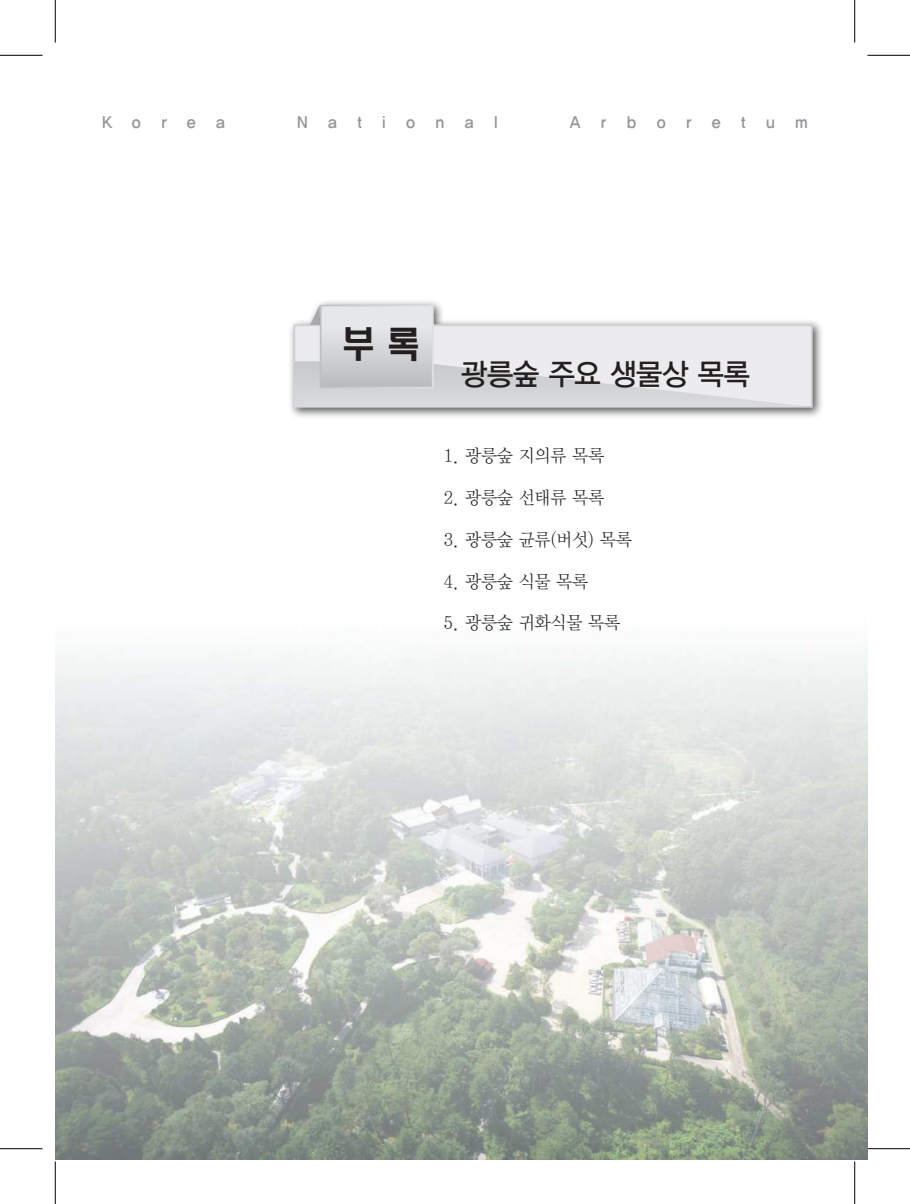
<style>
.page{position:relative;width:910px;height:1204px;background:#fff}
.page>*{position:absolute;margin:0;border:0;box-sizing:border-box;transform-origin:0 0}
.t1{font:36px "H2 hdr M";color:#231f20;scale:.95 1}
.t2{font:30px "YDIYGO330";letter-spacing:-.01em;color:#231f20;scale:.95 1}
.t3{font:18px "YDIY Mj O320";letter-spacing:-.01em;color:#231f20;scale:.95 1}
.t4{font:16.5px "YDIYGO340";letter-spacing:1.3em;color:#939598;scale:.95 1}
</style>
<div class="page">
<img style="left:55px;top:648px;width:812px;height:510px">
<div style="left:288px;top:299px;width:536px;height:120px;background:#231f20;opacity:.75"></div>
<svg style="left:294px;top:305px;width:518px;height:102px;background:#e3e4e6"></svg>
<hr style="left:0;top:55px;width:43px;height:1px;background:#000">
<hr style="left:867px;top:55px;width:43px;height:1px;background:#000">
<hr style="left:0;top:1148px;width:43px;height:1px;background:#000">
<hr style="left:867px;top:1148px;width:43px;height:1px;background:#000">
<hr style="left:55px;top:0;width:1px;height:43px;background:#000">
<hr style="left:55px;top:1161px;width:1px;height:42px;background:#000">
<hr style="left:854px;top:0;width:1px;height:43px;background:#000">
<hr style="left:854px;top:1161px;width:1px;height:42px;background:#000">
<p class="t4" style="left:102px;top:113px;width:131px">Korea</p>
<p class="t4" style="left:297px;top:113px;width:213px">National</p>
<p class="t4" style="left:570px;top:113px;width:252px">Arboretum</p>
<h1 class="t1" style="left:341px;top:326px;width:85px">부 록</h1>
<h2 class="t2" style="left:461px;top:357px;width:305px">광릉숲 주요 생물상 목록</h2>
<p class="t3" style="left:444px;top:446px;width:170px">1. 광릉숲 지의류 목록</p>
<p class="t3" style="left:444px;top:488px;width:170px">2. 광릉숲 선태류 목록</p>
<p class="t3" style="left:444px;top:530px;width:199px">3. 광릉숲 균류(버섯) 목록</p>
<p class="t3" style="left:444px;top:572px;width:154px">4. 광릉숲 식물 목록</p>
<p class="t3" style="left:444px;top:614px;width:187px">5. 광릉숲 귀화식물 목록</p>
</div>
